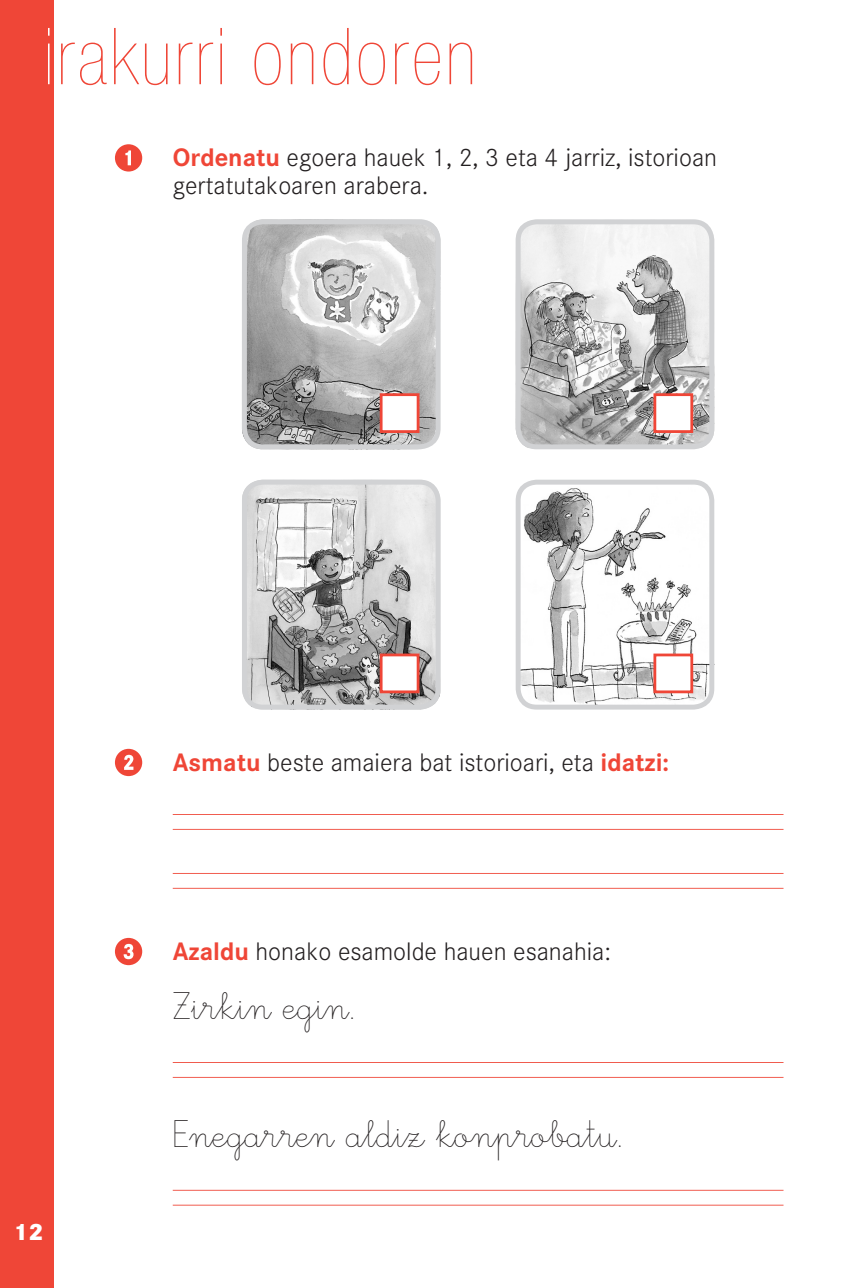
<style>
.page{position:relative;width:843px;height:1288px;background:#fff}
.page>*{position:absolute;margin:0;border:0;box-sizing:border-box;transform-origin:0 0}
.t1{font:900 condensed 78.75px "Helvetica Neue";letter-spacing:.04em;color:#ef4637}
.t2{font:40.25px "Edescolar Fina";color:#231f20}
.t3{font:300 26.25px/28px "Corporate S";color:#231f20}
.t4{font:800 24.5px "Corporate S";color:#fff}
.s1{color:#fff}
.s2{font-weight:700;color:#ef4637}
</style>
<div class="page">
<div style="left:0;top:0;width:54px;height:1288px;background:#ef4637"></div>
<svg style="left:115px;top:144px;width:27px;height:28px"></svg>
<img style="left:248px;top:225px;width:192px;height:224px">
<div style="left:242px;top:219px;width:198px;height:230px;border:5px solid #d1d2d4;border-radius:19px"></div>
<div style="left:379px;top:393px;width:40px;height:40px;background:#fff;border:3px solid #ef4637"></div>
<img style="left:248px;top:480px;width:192px;height:229px">
<div style="left:242px;top:480px;width:198px;height:229px;border:5px solid #d1d2d4;border-radius:19px"></div>
<div style="left:379px;top:653px;width:40px;height:40px;background:#fff;border:3px solid #ef4637"></div>
<img style="left:521px;top:225px;width:193px;height:221px">
<div style="left:515px;top:219px;width:199px;height:230px;border:5px solid #d1d2d4;border-radius:19px"></div>
<div style="left:653px;top:393px;width:40px;height:40px;background:#fff;border:3px solid #ef4637"></div>
<img style="left:521px;top:480px;width:193px;height:229px">
<div style="left:515px;top:480px;width:199px;height:229px;border:5px solid #d1d2d4;border-radius:19px"></div>
<div style="left:653px;top:653px;width:40px;height:40px;background:#fff;border:3px solid #ef4637"></div>
<svg style="left:115px;top:749px;width:27px;height:27px"></svg>
<hr style="left:173px;top:829px;width:610px;height:1px;background:#ef4637">
<hr style="left:173px;top:814px;width:610px;height:1px;background:#ef4637">
<hr style="left:173px;top:888px;width:610px;height:1px;background:#ef4637">
<hr style="left:173px;top:873px;width:610px;height:1px;background:#ef4637">
<svg style="left:115px;top:938px;width:27px;height:27px"></svg>
<hr style="left:173px;top:1077px;width:610px;height:1px;background:#ef4637">
<hr style="left:173px;top:1062px;width:610px;height:1px;background:#ef4637">
<hr style="left:173px;top:1204px;width:610px;height:1px;background:#ef4637">
<hr style="left:173px;top:1190px;width:610px;height:1px;background:#ef4637">
<h1 class="t1" style="left:44px;top:13px;width:434px"><span class="s1">i</span>rakurri ondoren</h1>
<p class="t3" style="left:173px;top:144px;width:545px"><span class="s2">Ordenatu</span> egoera hauek 1, 2, 3 eta 4 jarriz, istorioan gertatutakoaren arabera.</p>
<p class="t3" style="left:173px;top:748px;width:497px"><span class="s2">Asmatu</span> beste amaiera bat istorioari, eta <span class="s2">idatzi:</span></p>
<p class="t3" style="left:173px;top:938px;width:439px"><span class="s2">Azaldu</span> honako esamolde hauen esanahia:</p>
<h2 class="t2" style="left:173px;top:985px;width:184px">Zirkin egin.</h2>
<p class="t4" style="left:14px;top:1216px;width:32px">12</p>
<h2 class="t2" style="left:173px;top:1113px;width:451px">Enegarren aldiz konprobatu.</h2>
</div>
